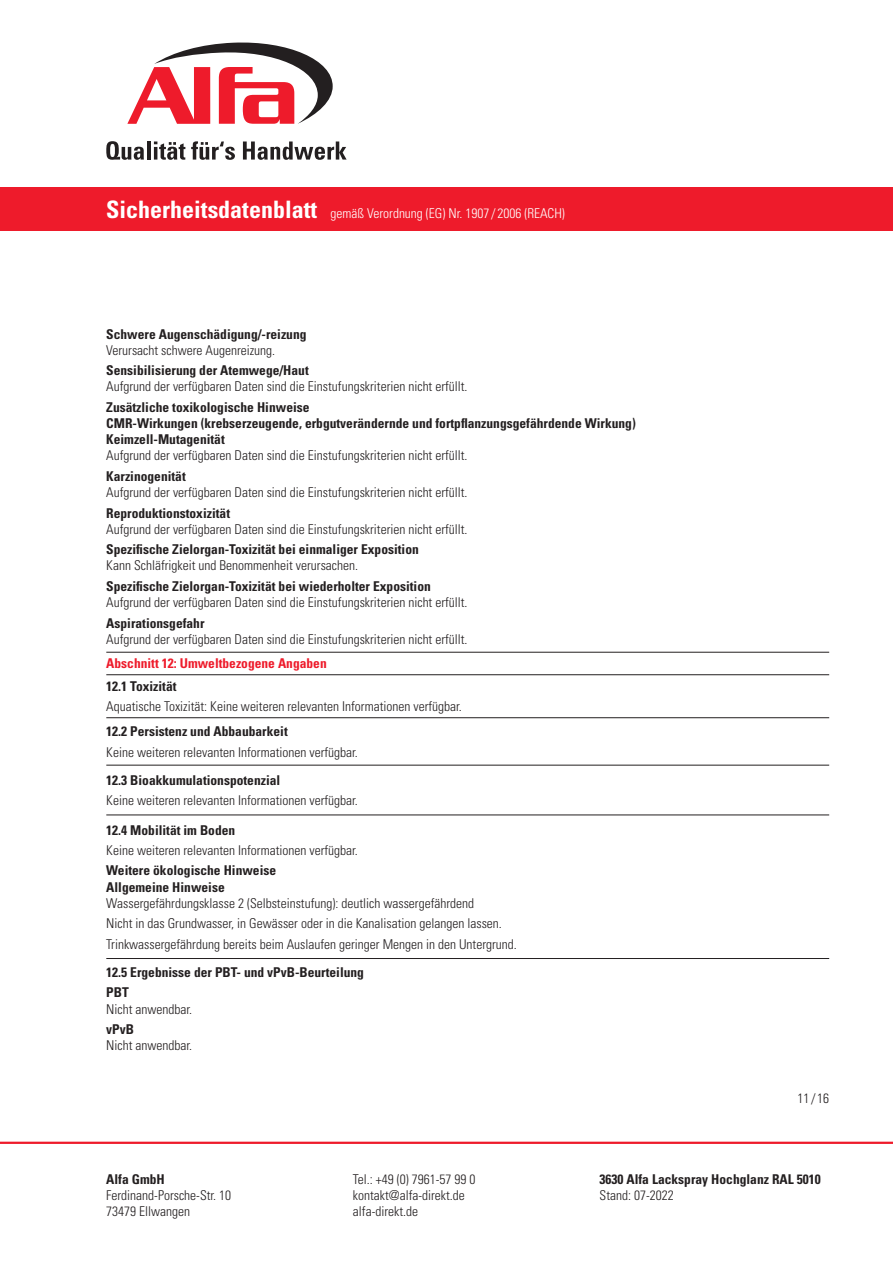
<style>
.page{position:relative;width:893px;height:1263px;background:#fff}
.page>*{position:absolute;margin:0;border:0;box-sizing:border-box;transform-origin:0 0}
.t1{font:300 condensed 13.5px/16.2px "Univers LT Std";color:#231f20}
.t2{font:700 condensed 13.5px/16.2px "Univers LT Std";color:#231f20}
.t3{font:300 condensed 13.5px "Univers LT Std";color:#fff}
.t4{font:700 condensed 13.5px "Univers LT Std";color:#ee1b2b}
.s1{font-weight:700;font-size:24px}
</style>
<div class="page">
<hr style="left:0;top:1142px;width:893px;height:2px;background:#ee1b2b">
<div style="left:0;top:187px;width:893px;height:44px;background:#ee1b2b"></div>
<svg style="left:106px;top:141px;width:38px;height:19px"></svg>
<hr style="left:147px;top:141px;width:3px;height:19px;background:#231f20">
<svg style="left:154px;top:141px;width:31px;height:19px"></svg>
<svg style="left:191px;top:141px;width:44px;height:19px"></svg>
<svg style="left:243px;top:141px;width:104px;height:19px"></svg>
<svg style="left:127px;top:42px;width:206px;height:82px"></svg>
<hr style="left:106px;top:652px;width:723px;height:1px;background:#231f20">
<hr style="left:106px;top:674px;width:723px;height:1px;background:#231f20">
<hr style="left:106px;top:717px;width:723px;height:1px;background:#231f20">
<hr style="left:106px;top:765px;width:723px;height:1px;background:#231f20">
<hr style="left:106px;top:815px;width:723px;height:1px;background:#231f20">
<hr style="left:106px;top:958px;width:723px;height:1px;background:#231f20">
<p class="t3" style="left:106px;top:205px;width:460px"><span class="s1">Sicherheitsdatenblatt</span> gemäß Verordnung (EG) Nr. 1907 / 2006 (REACH)</p>
<p class="t2" style="left:106px;top:326px;width:202px">Schwere Augenschädigung/-reizung</p>
<p class="t1" style="left:106px;top:342px;width:170px">Verursacht schwere Augenreizung.</p>
<p class="t2" style="left:106px;top:362px;width:204px">Sensibilisierung der Atemwege/Haut</p>
<p class="t1" style="left:106px;top:378px;width:363px">Aufgrund der verfügbaren Daten sind die Einstufungskriterien nicht erfüllt.</p>
<p class="t2" style="left:106px;top:399px;width:531px">Zusätzliche toxikologische Hinweise<br>CMR-Wirkungen (krebserzeugende, erbgutverändernde und fortpflanzungsgefährdende Wirkung)<br>Keimzell-Mutagenität</p>
<p class="t1" style="left:106px;top:448px;width:363px">Aufgrund der verfügbaren Daten sind die Einstufungskriterien nicht erfüllt.</p>
<p class="t2" style="left:106px;top:468px;width:81px">Karzinogenität</p>
<p class="t1" style="left:106px;top:484px;width:363px">Aufgrund der verfügbaren Daten sind die Einstufungskriterien nicht erfüllt.</p>
<p class="t2" style="left:106px;top:505px;width:125px">Reproduktionstoxizität</p>
<p class="t1" style="left:106px;top:521px;width:363px">Aufgrund der verfügbaren Daten sind die Einstufungskriterien nicht erfüllt.</p>
<p class="t2" style="left:106px;top:541px;width:314px">Spezifische Zielorgan-Toxizität bei einmaliger Exposition</p>
<p class="t1" style="left:106px;top:557px;width:253px">Kann Schläfrigkeit und Benommenheit verursachen.</p>
<p class="t2" style="left:106px;top:578px;width:326px">Spezifische Zielorgan-Toxizität bei wiederholter Exposition</p>
<p class="t1" style="left:106px;top:594px;width:363px">Aufgrund der verfügbaren Daten sind die Einstufungskriterien nicht erfüllt.</p>
<p class="t2" style="left:106px;top:614px;width:100px">Aspirationsgefahr</p>
<p class="t1" style="left:106px;top:631px;width:363px">Aufgrund der verfügbaren Daten sind die Einstufungskriterien nicht erfüllt.</p>
<p class="t4" style="left:106px;top:655px;width:222px">Abschnitt 12: Umweltbezogene Angaben</p>
<p class="t2" style="left:106px;top:678px;width:72px">12.1 Toxizität</p>
<p class="t1" style="left:106px;top:698px;width:357px">Aquatische Toxizität: Keine weiteren relevanten Informationen verfügbar.</p>
<p class="t2" style="left:106px;top:723px;width:183px">12.2 Persistenz und Abbaubarkeit</p>
<p class="t1" style="left:106px;top:744px;width:253px">Keine weiteren relevanten Informationen verfügbar.</p>
<p class="t2" style="left:106px;top:772px;width:175px">12.3 Bioakkumulationspotenzial</p>
<p class="t1" style="left:106px;top:792px;width:253px">Keine weiteren relevanten Informationen verfügbar.</p>
<p class="t2" style="left:106px;top:821px;width:130px">12.4 Mobilität im Boden</p>
<p class="t1" style="left:106px;top:842px;width:253px">Keine weiteren relevanten Informationen verfügbar.</p>
<p class="t2" style="left:106px;top:862px;width:171px">Weitere ökologische Hinweise<br>Allgemeine Hinweise</p>
<p class="t1" style="left:106px;top:893px;width:412px;line-height:20.4px">Wassergefährdungsklasse 2 (Selbsteinstufung): deutlich wassergefährdend<br>Nicht in das Grundwasser, in Gewässer oder in die Kanalisation gelangen lassen.<br>Trinkwassergefährdung bereits beim Auslaufen geringer Mengen in den Untergrund.</p>
<p class="t2" style="left:106px;top:962px;width:259px;line-height:20.4px">12.5 Ergebnisse der PBT- und vPvB-Beurteilung<br>PBT</p>
<p class="t1" style="left:106px;top:1001px;width:88px">Nicht anwendbar.</p>
<p class="t2" style="left:106px;top:1021px;width:29px">vPvB</p>
<p class="t1" style="left:106px;top:1037px;width:88px">Nicht anwendbar.</p>
<p class="t1" style="left:797px;top:1090px;width:33px">11/16</p>
<p class="t2" style="left:106px;top:1171px;width:60px">Alfa GmbH</p>
<p class="t1" style="left:106px;top:1187px;width:126px">Ferdinand-Porsche-Str. 10<br>73479 Ellwangen</p>
<p class="t1" style="left:353px;top:1171px;width:124px">Tel.: +49 (0) 7961-57 99 0 kontakt@alfa-direkt.de alfa-direkt.de</p>
<p class="t2" style="left:600px;top:1171px;width:223px">3630 Alfa Lackspray Hochglanz RAL 5010</p>
<p class="t1" style="left:600px;top:1187px;width:76px">Stand: 07-2022</p>
</div>
